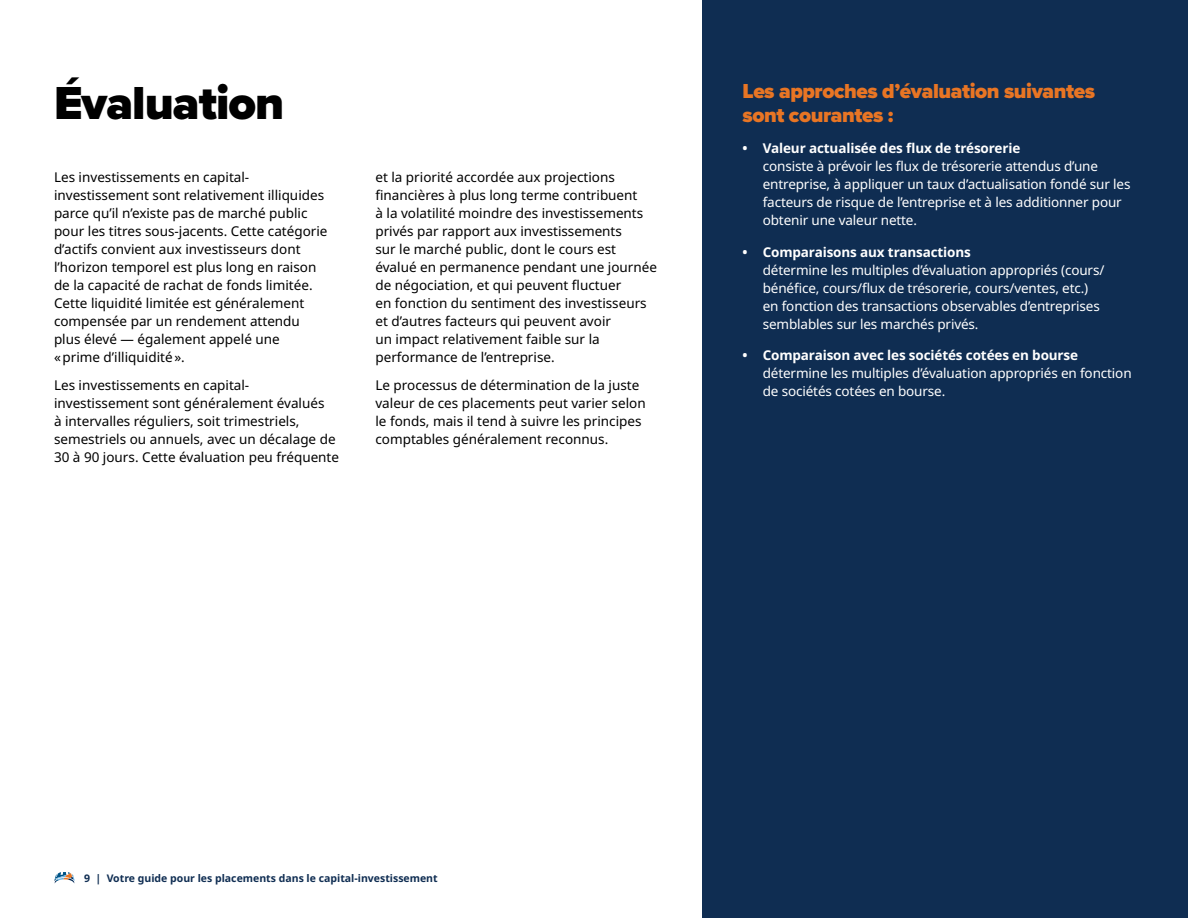
<style>
.page{position:relative;width:1188px;height:918px;background:#fff}
.page>*{position:absolute;margin:0;border:0;box-sizing:border-box;transform-origin:0 0}
.t1{font:900 48px "Proxima Nova";letter-spacing:-.02em;color:#000}
.H3-blue{font:900 21px/24px "Proxima Nova";letter-spacing:-.02em;color:#e87524}
.Body{font:13.5px/18px "Noto Sans";color:#000}
.t2{font:13.5px/18px "Noto Sans";letter-spacing:-.01em;color:#fff}
.t3{font:700 10.5px "Noto Sans";color:#0f2d52}
.s1{font-weight:700}
</style>
<div class="page">
<div style="left:702px;top:0;width:486px;height:918px;background:#0f2d52"></div>
<svg style="left:54px;top:872px;width:21px;height:12px"></svg>
<h2 class="t1" style="left:54px;top:67px;width:232px">Évaluation</h2>
<p class="Body" style="left:54px;top:168px;width:275px">Les investissements en capital&shy;investissement sont relativement illiquides parce qu’il n’existe pas de marché public pour les titres sous-jacents. Cette catégorie d’actifs convient aux investisseurs dont l’horizon temporel est plus long en raison de la capacité de rachat de fonds limitée.<br>Cette liquidité limitée est généralement compensée par un rendement attendu plus élevé — également appelé une «prime d’illiquidité».</p>
<p class="Body" style="left:54px;top:377px;width:287px">Les investissements en capital&shy;investissement sont généralement évalués<br>à intervalles réguliers, soit trimestriels, semestriels ou annuels, avec un décalage de 30 à 90 jours. Cette évaluation peu fréquente</p>
<p class="Body" style="left:375px;top:168px;width:283px">et la priorité accordée aux projections financières à plus long terme contribuent<br>à la volatilité moindre des investissements privés par rapport aux investissements<br>sur le marché public, dont le cours est évalué en permanence pendant une journée de négociation, et qui peuvent fluctuer<br>en fonction du sentiment des investisseurs et d’autres facteurs qui peuvent avoir<br>un impact relativement faible sur la performance de l’entreprise.</p>
<p class="Body" style="left:375px;top:377px;width:272px">Le processus de détermination de la juste valeur de ces placements peut varier selon le fonds, mais il tend à suivre les principes comptables généralement reconnus.</p>
<h3 class="H3-blue" style="left:742px;top:78px;width:354px">Les approches d’évaluation suivantes sont courantes :</h3>
<p class="t2" style="left:763px;top:140px;width:369px;text-indent:-20px"><span class="s1">• Valeur actualisée des flux de trésorerie<br></span>consiste à prévoir les flux de trésorerie attendus d’une entreprise, à appliquer un taux d’actualisation fondé sur les facteurs de risque de l’entreprise et à les additionner pour obtenir une valeur nette.</p>
<p class="t2" style="left:763px;top:243px;width:343px;text-indent:-20px"><span class="s1">• Comparaisons aux transactions<br></span>détermine les multiples d’évaluation appropriés (cours/ bénéfice, cours/flux de trésorerie, cours/ventes, etc.) en fonction des transactions observables d’entreprises semblables sur les marchés privés.</p>
<p class="t2" style="left:763px;top:347px;width:370px;text-indent:-20px"><span class="s1">• Comparaison avec les sociétés cotées en bourse </span>détermine les multiples d’évaluation appropriés en fonction de sociétés cotées en bourse.</p>
<p class="t3" style="left:84px;top:871px;width:355px">9 | Votre guide pour les placements dans le capital-investissement</p>
</div>
